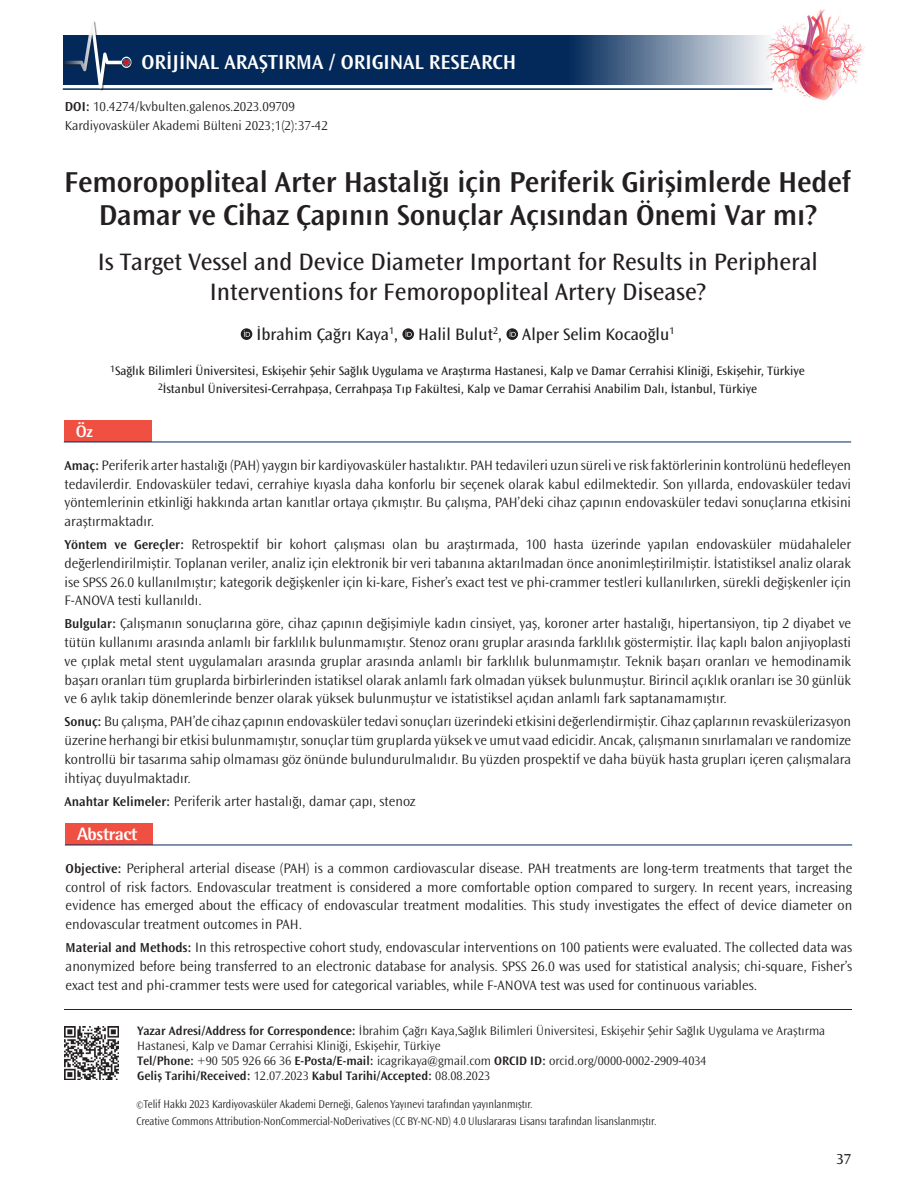
<style>
.page{position:relative;width:915px;height:1191px;background:#fff}
.page>*{position:absolute;margin:0;border:0;box-sizing:border-box;transform-origin:0 0}
._1__BAŞLIK{font:600 30px/33px "Ocean Sans Std";letter-spacing:-.005em;color:#231f20;text-align:center}
._2__BASLIK{font:24.75px/30px "Ocean Sans Std";color:#231f20;text-align:center}
.t1{font:600 21px "Ocean Sans Std";color:#fff}
.t2{font:800 18px "Rotis Semi Sans Std";letter-spacing:-.025em;color:#fff}
.YAZARLAR{font:17.25px "Ocean Sans Std";color:#231f20}
.t3{font:800 16.5px "Rotis Semi Sans Std";color:#fff}
.t4{font:15px "Ocean Sans Std";color:#231f20}
.OZET{font:300 14.25px/18.8px "Ocean Sans Std";color:#231f20;text-align:justify}
.SAYFA_NO{font:300 13.5px "Ocean Sans Std";color:#231f20}
.DOİ{font:300 13.5px "Ocean Sans Std";color:#231f20}
.YAZİSMA_ADRESİ_BOLUM{font:300 12.75px/15px "Ocean Sans Std";color:#231f20}
.KURUMLAR{font:12.75px "Ocean Sans Std";color:#231f20}
.YAZİSMA_ADRESİ_BOLUM-2{font:600 12.75px "Ocean Sans Std";color:#231f20}
.t5{font:300 11.7px/16.5px "Ocean Sans Std";letter-spacing:-.005em;color:#231f20;scale:.9 1}
.s1{font-weight:600}
.s2{font-weight:600;font-size:13.5px}
.s3{font-weight:300}
.s4{font-size:9px}
</style>
<div class="page">
<img style="left:771px;top:10px;width:94px;height:91px">
<svg style="left:133px;top:35px;width:638px;height:50px;background:#294a72"></svg>
<hr style="left:63px;top:88px;width:709px;height:2px;background:#022959">
<div style="left:63px;top:21px;width:70px;height:70px;background:#231f20;opacity:.5"></div>
<svg style="left:63px;top:21px;width:68px;height:68px"></svg>
<img style="left:65px;top:1026px;width:53px;height:53px">
<hr style="left:64px;top:1009px;width:787px;height:1px;background:#022959">
<div style="left:65px;top:824px;width:87px;height:21px;background:#ef5042"></div>
<hr style="left:65px;top:844px;width:786px;height:1px;background:#022959">
<div style="left:64px;top:421px;width:87px;height:21px;background:#ef5042"></div>
<hr style="left:64px;top:441px;width:786px;height:1px;background:#022959">
<svg style="left:241px;top:328px;width:11px;height:12px"></svg>
<svg style="left:244px;top:330px;width:6px;height:7px"></svg>
<svg style="left:402px;top:328px;width:12px;height:12px"></svg>
<svg style="left:405px;top:330px;width:6px;height:7px"></svg>
<svg style="left:506px;top:328px;width:12px;height:12px"></svg>
<svg style="left:509px;top:330px;width:6px;height:7px"></svg>
<h3 class="t1" style="left:142px;top:51px;width:376px">ORİJİNAL ARAŞTIRMA / ORIGINAL RESEARCH</h3>
<p class="DOİ" style="left:65px;top:99px;width:231px"><span class="s1">DOI:</span> 10.4274/kvbulten.galenos.2023.09709</p>
<p class="SAYFA_NO" style="left:65px;top:118px;width:264px">Kardiyovasküler Akademi Bülteni 2023;1(2):37-42</p>
<p class="_1__BAŞLIK" style="left:64px;top:166px;width:788px">Femoropopliteal Arter Hastalığı için Periferik Girişimlerde Hedef<br>Damar ve Cihaz Çapının Sonuçlar Açısından Önemi Var mı?</p>
<p class="_2__BASLIK" style="left:98px;top:247px;width:721px">Is Target Vessel and Device Diameter Important for Results in Peripheral<br>Interventions for Femoropopliteal Artery Disease?</p>
<p class="YAZARLAR" style="left:256px;top:325px;width:419px">İbrahim Çağrı Kaya<sup>1</sup>, Halil Bulut<sup>2</sup>, Alper Selim Kocaoğlu<sup>1</sup></p>
<p class="t3" style="left:76px;top:421px;width:19px">Öz</p>
<p class="KURUMLAR" style="left:110px;top:364px;width:695px"><sup>1</sup>Sağlık Bilimleri Üniversitesi, Eskişehir Şehir Sağlık Uygulama ve Araştırma Hastanesi, Kalp ve Damar Cerrahisi Kliniği, Eskişehir, Türkiye</p>
<p class="KURUMLAR" style="left:158px;top:381px;width:600px"><sup>2</sup>İstanbul Üniversitesi-Cerrahpaşa, Cerrahpaşa Tıp Fakültesi, Kalp ve Damar Cerrahisi Anabilim Dalı, İstanbul, Türkiye</p>
<p class="OZET" style="left:65px;top:456px;width:787px"><span class="s2">Amaç:</span> Periferik arter hastalığı (PAH) yaygın bir kardiyovasküler hastalıktır. PAH tedavileri uzun süreli ve risk faktörlerinin kontrolünü hedefleyen tedavilerdir. Endovasküler tedavi, cerrahiye kıyasla daha konforlu bir seçenek olarak kabul edilmektedir. Son yıllarda, endovasküler tedavi yöntemlerinin etkinliği hakkında artan kanıtlar ortaya çıkmıştır. Bu çalışma, PAH’deki cihaz çapının endovasküler tedavi sonuçlarına etkisini araştırmaktadır.</p>
<p class="OZET" style="left:65px;top:535px;width:787px"><span class="s2">Yöntem ve Gereçler:</span> Retrospektif bir kohort çalışması olan bu araştırmada, 100 hasta üzerinde yapılan endovasküler müdahaleler değerlendirilmiştir. Toplanan veriler, analiz için elektronik bir veri tabanına aktarılmadan önce anonimleştirilmiştir. İstatistiksel analiz olarak ise SPSS 26.0 kullanılmıştır; kategorik değişkenler için ki-kare, Fisher’s exact test ve phi-crammer testleri kullanılırken, sürekli değişkenler için F-ANOVA testi kullanıldı.</p>
<p class="OZET" style="left:65px;top:614px;width:787px"><span class="s2">Bulgular:</span> Çalışmanın sonuçlarına göre, cihaz çapının değişimiyle kadın cinsiyet, yaş, koroner arter hastalığı, hipertansiyon, tip 2 diyabet ve tütün kullanımı arasında anlamlı bir farklılık bulunmamıştır. Stenoz oranı gruplar arasında farklılık göstermiştir. İlaç kaplı balon anjiyoplasti ve çıplak metal stent uygulamaları arasında gruplar arasında anlamlı bir farklılık bulunmamıştır. Teknik başarı oranları ve hemodinamik başarı oranları tüm gruplarda birbirlerinden istatiksel olarak anlamlı fark olmadan yüksek bulunmuştur. Birincil açıklık oranları ise 30 günlük ve 6 aylık takip dönemlerinde benzer olarak yüksek bulunmuştur ve istatistiksel açıdan anlamlı fark saptanamamıştır.</p>
<p class="OZET" style="left:65px;top:712px;width:787px"><span class="s2">Sonuç:</span> Bu çalışma, PAH’de cihaz çapının endovasküler tedavi sonuçları üzerindeki etkisini değerlendirmiştir. Cihaz çaplarının revaskülerizasyon üzerine herhangi bir etkisi bulunmamıştır, sonuçlar tüm gruplarda yüksek ve umut vaad edicidir. Ancak, çalışmanın sınırlamaları ve randomize kontrollü bir tasarıma sahip olmaması göz önünde bulundurulmalıdır. Bu yüzden prospektif ve daha büyük hasta grupları içeren çalışmalara ihtiyaç duyulmaktadır.</p>
<p class="OZET" style="left:65px;top:791px;width:352px"><span class="s2">Anahtar Kelimeler:</span> Periferik arter hastalığı, damar çapı, stenoz</p>
<p class="t2" style="left:77px;top:823px;width:62px">Abstract</p>
<p class="OZET" style="left:66px;top:859px;width:787px"><span class="s2">Objective:</span> Peripheral arterial disease (PAH) is a common cardiovascular disease. PAH treatments are long-term treatments that target the control of risk factors. Endovascular treatment is considered a more comfortable option compared to surgery. In recent years, increasing evidence has emerged about the efficacy of endovascular treatment modalities. This study investigates the effect of device diameter on endovascular treatment outcomes in PAH.</p>
<p class="OZET" style="left:66px;top:938px;width:787px"><span class="s2">Material and Methods:</span> In this retrospective cohort study, endovascular interventions on 100 patients were evaluated. The collected data was anonymized before being transferred to an electronic database for analysis. SPSS 26.0 was used for statistical analysis; chi-square, Fisher’s exact test and phi-crammer tests were used for categorical variables, while F-ANOVA test was used for continuous variables.</p>
<p class="YAZİSMA_ADRESİ_BOLUM" style="left:137px;top:1023px;width:689px"><span class="s1">Yazar Adresi/Address for Correspondence:</span> İbrahim Çağrı Kaya,Sağlık Bilimleri Üniversitesi, Eskişehir Şehir Sağlık Uygulama ve Araştırma<br>Hastanesi, Kalp ve Damar Cerrahisi Kliniği, Eskişehir, Türkiye</p>
<p class="YAZİSMA_ADRESİ_BOLUM" style="left:137px;top:1053px;width:570px"><span class="s1">Tel/Phone:</span> +90 505 926 66 36 <span class="s1">E-Posta/E-mail:</span> icagrikaya@gmail.com <span class="s1">ORCID ID:</span> orcid.org/0000-0002-2909-4034</p>
<p class="YAZİSMA_ADRESİ_BOLUM-2" style="left:137px;top:1069px;width:354px">Geliş Tarihi/Received: <span class="s3">12.07.2023</span> Kabul Tarihi/Accepted: <span class="s3">08.08.2023</span></p>
<p class="t5" style="left:136px;top:1096px;width:579px"><span class="s4">©</span>Telif Hakkı 2023 Kardiyovasküler Akademi Derneği, Galenos Yayınevi tarafından yayınlanmıştır.<br>Creative Commons Attribution-NonCommercial-NoDerivatives (CC BY-NC-ND) 4.0 Uluslararası Lisansı tarafından lisanslanmıştır.</p>
<p class="t4" style="left:836px;top:1150px;width:16px">37</p>
</div>
